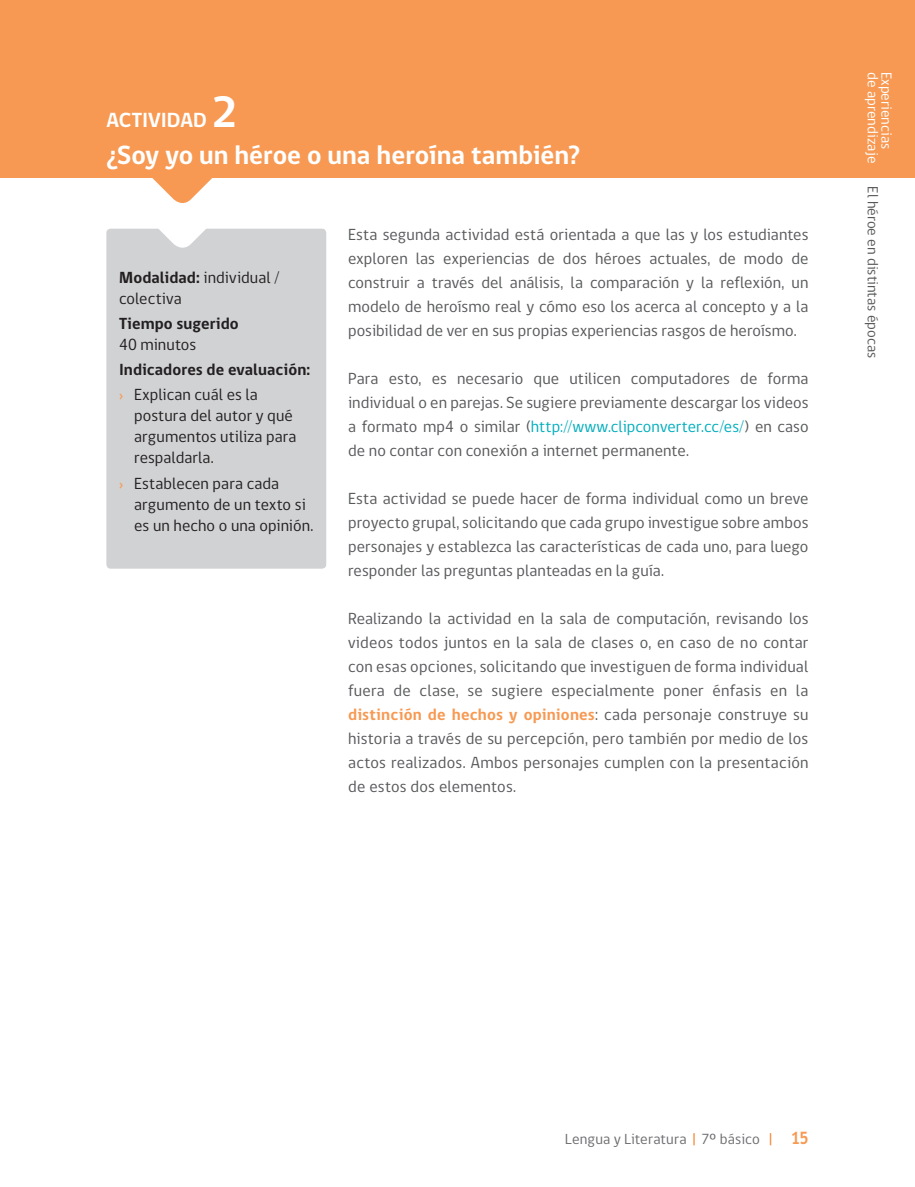
<style>
.page{position:relative;width:915px;height:1187px;background:#fff}
.page>*{position:absolute;margin:0;border:0;box-sizing:border-box;transform-origin:0 0}
.texto_gral_en_2_colu{font:700 27px "gob CL";color:#fff}
.titulos{font:700 21px "gob CL";letter-spacing:-.005em;color:#fff}
.t1{font:700 18px "gob CL";color:#f79952;scale:.85 1}
.texto_gral_en_2_colu-2{font:16.5px/24px "gob CL";letter-spacing:.005em;color:#57585a;text-align:justify}
.punteo_en_ind_evalua{font:16.5px/21px "gob CL";letter-spacing:.005em;color:#231f20}
.t2{font:700 16.5px "gob CL";letter-spacing:.005em;color:#231f20}
.t3{font:15px "gob CL";letter-spacing:.005em;color:#6c6d70}
.t4{font:15px "gob CL";color:#fff}
.t5{font:15px "gob CL";color:#57585a}
.s1{font-size:45px}
.s2{font-weight:700}
.s3{color:#f79952}
.s4{color:#00aebd}
.s5{font-weight:700;color:#f79952}
</style>
<div class="page">
<div style="left:106px;top:229px;width:220px;height:339px;background:#d1d2d4;border-radius:4px"></div>
<svg style="left:106px;top:228px;width:219px;height:24px"></svg>
<div style="left:0;top:0;width:914px;height:177px;background:#f79952"></div>
<svg style="left:40px;top:177px;width:285px;height:26px"></svg>
<svg style="left:693px;top:1133px;width:1px;height:12px"></svg>
<svg style="left:769px;top:1133px;width:2px;height:12px"></svg>
<p class="titulos" style="left:106px;top:106px;width:132px">ACTIVIDAD <span class="s1">2</span></p>
<p class="texto_gral_en_2_colu" style="left:106px;top:136px;width:475px">¿Soy yo un héroe o una heroína también?</p>
<p class="punteo_en_ind_evalua" style="left:119px;top:267px;width:162px"><span class="s2">Modalidad:</span> individual / colectiva</p>
<p class="t2" style="left:119px;top:312px;width:121px">Tiempo sugerido</p>
<p class="punteo_en_ind_evalua" style="left:119px;top:334px;width:79px">40 minutos</p>
<p class="t2" style="left:119px;top:358px;width:192px">Indicadores de evaluación:</p>
<p class="punteo_en_ind_evalua" style="left:134px;top:385px;width:164px;text-indent:-15px"><span class="s3">›</span> Explican cuál es la postura del autor y qué argumentos utiliza para respaldarla.</p>
<p class="punteo_en_ind_evalua" style="left:134px;top:473px;width:181px;text-indent:-15px"><span class="s3">›</span> Establecen para cada argumento de un texto si es un hecho o una opinión.</p>
<p class="texto_gral_en_2_colu-2" style="left:348px;top:223px;width:462px">Esta segunda actividad está orientada a que las y los estudiantes exploren las experiencias de dos héroes actuales, de modo de construir a través del análisis, la comparación y la reflexión, un modelo de heroísmo real y cómo eso los acerca al concepto y a la posibilidad de ver en sus propias experiencias rasgos de heroísmo.</p>
<p class="texto_gral_en_2_colu-2" style="left:348px;top:367px;width:462px">Para esto, es necesario que utilicen computadores de forma individual o en parejas. Se sugiere previamente descargar los videos a formato mp4 o similar (<span class="s4">http://www.clipconverter.cc/es/</span>) en caso de no contar con conexión a internet permanente.</p>
<p class="texto_gral_en_2_colu-2" style="left:348px;top:487px;width:462px">Esta actividad se puede hacer de forma individual como un breve proyecto grupal, solicitando que cada grupo investigue sobre ambos personajes y establezca las características de cada uno, para luego responder las preguntas planteadas en la guía.</p>
<p class="texto_gral_en_2_colu-2" style="left:348px;top:607px;width:462px">Realizando la actividad en la sala de computación, revisando los videos todos juntos en la sala de clases o, en caso de no contar con esas opciones, solicitando que investiguen de forma individual fuera de clase, se sugiere especialmente poner énfasis en la <span class="s5">distinción de hechos y opiniones</span>: cada personaje construye su historia a través de su percepción, pero también por medio de los actos realizados. Ambos personajes cumplen con la presentación de estos dos elementos.</p>
<p class="t4" style="left:882px;top:72px;width:92px;rotate:90deg">de aprendizaje</p>
<p class="t4" style="left:896px;top:72px;width:78px;rotate:90deg">Experiencias</p>
<p class="t5" style="left:882px;top:186px;width:173px;rotate:90deg">El héroe en distintas épocas</p>
<p class="t3" style="left:564px;top:1128px;width:196px">Lengua y Literatura 7º básico</p>
<p class="t1" style="left:790px;top:1125px;width:22px">15</p>
</div>
